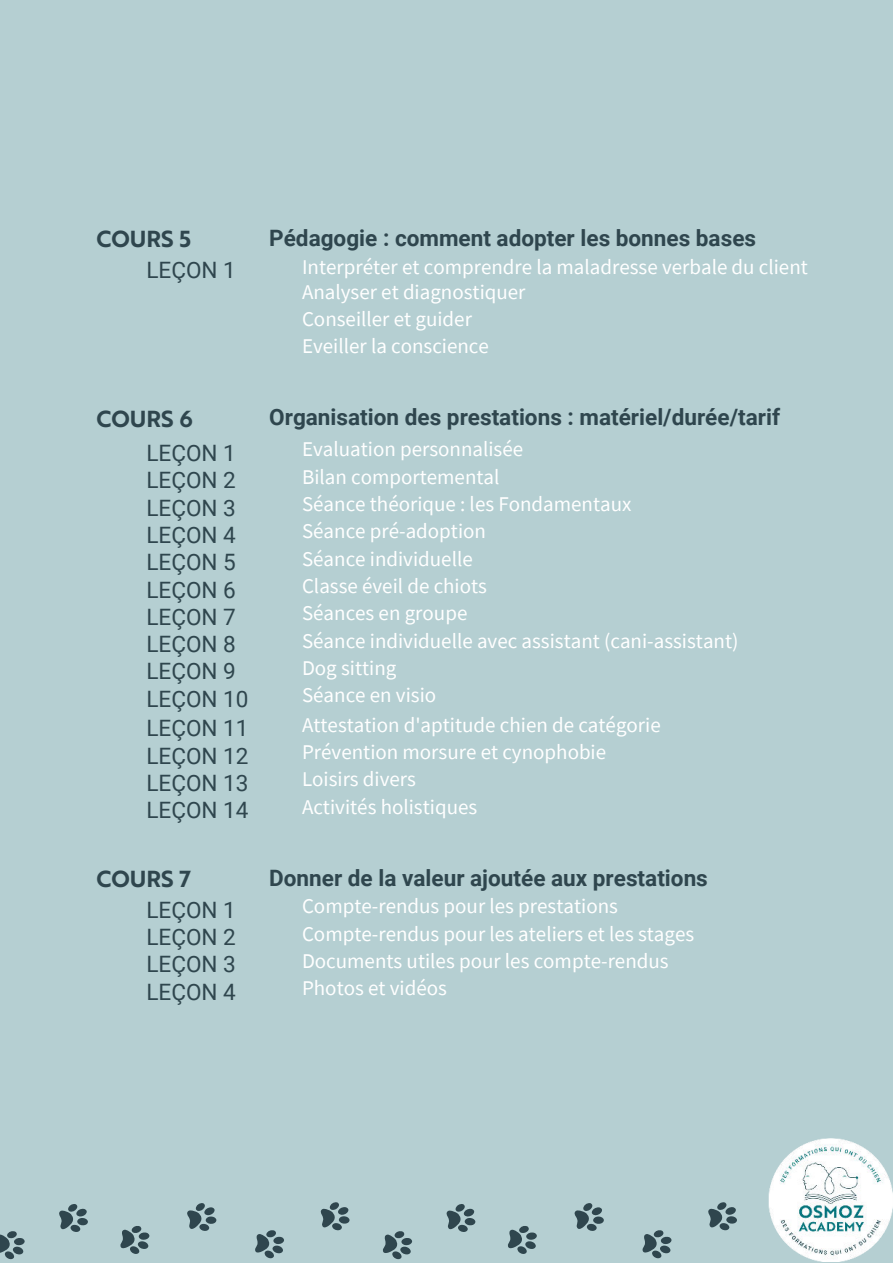
<style>
.page{position:relative;width:893px;height:1264px;background:#fff}
.page>*{position:absolute;margin:0;border:0;box-sizing:border-box;transform-origin:0 0}
.t1{font:700 22.5px "Roboto";color:#2f464e}
.t2{font:22.5px/27.3px "Roboto";color:#2f464e;text-align:justify}
.t3{font:22.5px "Brother 1816 Bold";color:#2f464e}
.t4{font:21px/27.3px "Source Sans Pro";color:#fff}
</style>
<div class="page">
<div style="left:0;top:0;width:892px;height:1262px;background:#b5cfd2"></div>
<img style="left:768px;top:1138px;width:124px;height:123px">
<svg style="left:255px;top:1230px;width:29px;height:28px"></svg>
<svg style="left:59px;top:1204px;width:29px;height:28px"></svg>
<svg style="left:0;top:1231px;width:25px;height:28px"></svg>
<svg style="left:187px;top:1203px;width:30px;height:28px"></svg>
<svg style="left:120px;top:1226px;width:29px;height:28px"></svg>
<svg style="left:320px;top:1202px;width:30px;height:28px"></svg>
<svg style="left:642px;top:1230px;width:29px;height:28px"></svg>
<svg style="left:446px;top:1204px;width:29px;height:28px"></svg>
<svg style="left:383px;top:1231px;width:29px;height:28px"></svg>
<svg style="left:574px;top:1203px;width:30px;height:28px"></svg>
<svg style="left:508px;top:1226px;width:29px;height:28px"></svg>
<svg style="left:708px;top:1202px;width:29px;height:28px"></svg>
<p class="t1" style="left:269px;top:222px;width:488px">Pédagogie : comment adopter les bonnes bases</p>
<p class="t3" style="left:97px;top:222px;width:96px">COURS 5</p>
<p class="t2" style="left:146px;top:256px;width:91px">LEÇON 1</p>
<p class="t4" style="left:302px;top:254px;width:507px;line-height:25px">Interpréter et comprendre la maladresse verbale du client<br>Analyser et diagnostiquer</p>
<p class="t4" style="left:302px;top:305px;width:188px">Conseiller et guider<br>Eveiller la conscience</p>
<p class="t3" style="left:97px;top:401px;width:98px">COURS 6</p>
<p class="t1" style="left:269px;top:401px;width:512px">Organisation des prestations : matériel/durée/tarif</p>
<p class="t2" style="left:146px;top:438px;width:91px">LEÇON 1</p>
<p class="t4" style="left:302px;top:436px;width:223px">Evaluation personnalisée</p>
<p class="t2" style="left:146px;top:466px;width:91px">LEÇON 2<br>LEÇON 3<br>LEÇON 4</p>
<p class="t4" style="left:302px;top:463px;width:331px">Bilan comportemental<br>Séance théorique : les Fondamentaux<br>Séance pré-adoption</p>
<p class="t2" style="left:146px;top:548px;width:91px">LEÇON 5</p>
<p class="t4" style="left:302px;top:545px;width:172px">Séance individuelle</p>
<p class="t2" style="left:146px;top:575px;width:91px">LEÇON 6</p>
<p class="t4" style="left:302px;top:572px;width:186px">Classe éveil de chiots</p>
<p class="t2" style="left:146px;top:602px;width:91px">LEÇON 7</p>
<p class="t4" style="left:302px;top:599px;width:167px">Séances en groupe</p>
<p class="t2" style="left:146px;top:629px;width:91px">LEÇON 8</p>
<p class="t4" style="left:302px;top:626px;width:438px">Séance individuelle avec assistant (cani-assistant)</p>
<p class="t2" style="left:146px;top:657px;width:91px">LEÇON 9</p>
<p class="t4" style="left:302px;top:654px;width:96px">Dog sitting</p>
<p class="t2" style="left:146px;top:684px;width:104px">LEÇON 10</p>
<p class="t4" style="left:302px;top:681px;width:136px">Séance en visio</p>
<p class="t2" style="left:146px;top:713px;width:104px">LEÇON 11</p>
<p class="t4" style="left:302px;top:711px;width:360px">Attestation d'aptitude chien de catégorie</p>
<p class="t2" style="left:146px;top:741px;width:104px">LEÇON 12</p>
<p class="t4" style="left:302px;top:738px;width:306px">Prévention morsure et cynophobie</p>
<p class="t2" style="left:146px;top:768px;width:104px">LEÇON 13</p>
<p class="t4" style="left:302px;top:765px;width:115px">Loisirs divers</p>
<p class="t2" style="left:146px;top:795px;width:104px">LEÇON 14</p>
<p class="t4" style="left:302px;top:792px;width:177px">Activités holistiques</p>
<p class="t1" style="left:269px;top:861px;width:440px">Donner de la valeur ajoutée aux prestations</p>
<p class="t3" style="left:97px;top:861px;width:96px">COURS 7</p>
<p class="t2" style="left:146px;top:895px;width:91px">LEÇON 1</p>
<p class="t4" style="left:302px;top:892px;width:317px">Compte-rendus pour les prestations</p>
<p class="t2" style="left:146px;top:922px;width:91px">LEÇON 2<br>LEÇON 3<br>LEÇON 4</p>
<p class="t4" style="left:302px;top:919px;width:394px">Compte-rendus pour les ateliers et les stages<br>Documents utiles pour les compte-rendus<br>Photos et vidéos</p>
</div>
